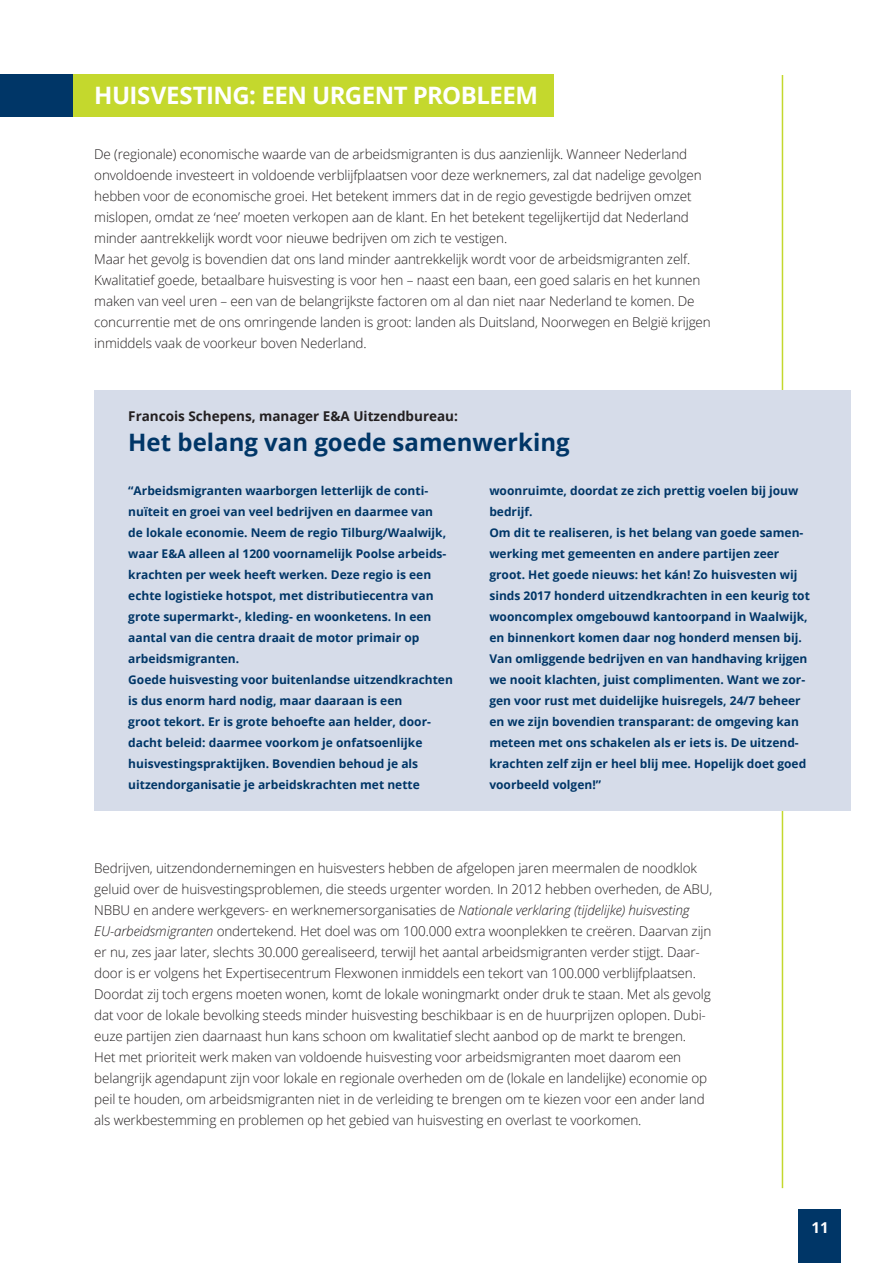
<style>
.page{position:relative;width:893px;height:1263px;background:#fff}
.page>*{position:absolute;margin:0;border:0;box-sizing:border-box;transform-origin:0 0}
.broodtekst{font:700 24px "Open Sans";letter-spacing:-.02em;color:#fff}
.broodtekst-2{font:700 24px "Open Sans";color:#003667}
.t1{font:700 15px "Open Sans";color:#fff}
.broodtekst-3{font:300 13.5px/21px "Open Sans";letter-spacing:-.01em;color:#231f20}
.broodtekst-4{font:700 13.5px "Open Sans";color:#231f20}
.broodtekst-5{font:700 12px/21px "Open Sans";color:#003667}
.s1{font-style:italic}
</style>
<div class="page">
<hr style="left:782px;top:75px;width:1px;height:1113px;background:#c4d82d">
<div style="left:69px;top:74px;width:485px;height:43px;background:#c4d82d"></div>
<div style="left:0;top:74px;width:72px;height:43px;background:#003667"></div>
<div style="left:94px;top:390px;width:756px;height:420px;background:#d6dce9"></div>
<div style="left:799px;top:1209px;width:42px;height:54px;background:#003667"></div>
<p class="broodtekst" style="left:94px;top:79px;width:445px">HUISVESTING: EEN URGENT PROBLEEM</p>
<p class="broodtekst-3" style="left:94px;top:143px;width:609px">De (regionale) economische waarde van de arbeidsmigranten is dus aanzienlijk. Wanneer Nederland onvoldoende investeert in voldoende verblijfplaatsen voor deze werknemers, zal dat nadelige gevolgen hebben voor de economische groei. Het betekent immers dat in de regio gevestigde bedrijven omzet mislopen, omdat ze ‘nee’ moeten verkopen aan de klant. En het betekent tegelijkertijd dat Nederland minder aantrekkelijk wordt voor nieuwe bedrijven om zich te vestigen.</p>
<p class="broodtekst-3" style="left:94px;top:248px;width:618px">Maar het gevolg is bovendien dat ons land minder aantrekkelijk wordt voor de arbeidsmigranten zelf.<br>Kwalitatief goede, betaalbare huisvesting is voor hen – naast een baan, een goed salaris en het kunnen maken van veel uren – een van de belangrijkste factoren om al dan niet naar Nederland te komen. De concurrentie met de ons omringende landen is groot: landen als Duitsland, Noorwegen en België krijgen inmiddels vaak de voorkeur boven Nederland.</p>
<p class="broodtekst-4" style="left:128px;top:407px;width:331px">Francois Schepens, manager E&amp;A Uitzendbureau:</p>
<p class="broodtekst-2" style="left:128px;top:426px;width:443px">Het belang van goede samenwerking</p>
<p class="broodtekst-5" style="left:128px;top:480px;width:320px">“Arbeidsmigranten waarborgen letterlijk de conti&shy;nuïteit en groei van veel bedrijven en daarmee van de lokale economie. Neem de regio Tilburg/Waalwijk, waar E&amp;A alleen al 1200 voornamelijk Poolse arbeids&shy;krachten per week heeft werken. Deze regio is een echte logistieke hotspot, met distributiecentra van grote supermarkt-, kleding- en woonketens. In een aantal van die centra draait de motor primair op arbeidsmigranten.</p>
<p class="broodtekst-5" style="left:128px;top:669px;width:326px">Goede huisvesting voor buitenlandse uitzendkrachten is dus enorm hard nodig, maar daaraan is een<br>groot tekort. Er is grote behoefte aan helder, door&shy;dacht beleid: daarmee voorkom je onfatsoenlijke huisvestingspraktijken. Bovendien behoud je als uitzendorganisatie je arbeidskrachten met nette</p>
<p class="broodtekst-5" style="left:489px;top:480px;width:311px">woonruimte, doordat ze zich prettig voelen bij jouw bedrijf.</p>
<p class="broodtekst-5" style="left:489px;top:522px;width:322px">Om dit te realiseren, is het belang van goede samen&shy;werking met gemeenten en andere partijen zeer groot. Het goede nieuws: het kán! Zo huisvesten wij sinds 2017 honderd uitzendkrachten in een keurig tot wooncomplex omgebouwd kantoorpand in Waalwijk, en binnenkort komen daar nog honderd mensen bij.<br>Van omliggende bedrijven en van handhaving krijgen we nooit klachten, juist complimenten. Want we zor&shy;gen voor rust met duidelijke huisregels, 24/7 beheer en we zijn bovendien transparant: de omgeving kan meteen met ons schakelen als er iets is. De uitzend&shy;krachten zelf zijn er heel blij mee. Hopelijk doet goed voorbeeld volgen!”</p>
<p class="broodtekst-3" style="left:94px;top:857px;width:620px">Bedrijven, uitzendondernemingen en huisvesters hebben de afgelopen jaren meermalen de noodklok geluid over de huisvestingsproblemen, die steeds urgenter worden. In 2012 hebben overheden, de ABU, NBBU en andere werkgevers- en werknemersorganisaties de <span class="s1">Nationale verklaring (tijdelijke) huisvesting EU-arbeidsmigranten</span> ondertekend. Het doel was om 100.000 extra woonplekken te creëren. Daarvan zijn er nu, zes jaar later, slechts 30.000 gerealiseerd, terwijl het aantal arbeidsmigranten verder stijgt. Daar&shy;door is er volgens het Expertisecentrum Flexwonen inmiddels een tekort van 100.000 verblijfplaatsen.<br>Doordat zij toch ergens moeten wonen, komt de lokale woningmarkt onder druk te staan. Met als gevolg dat voor de lokale bevolking steeds minder huisvesting beschikbaar is en de huurprijzen oplopen. Dubi&shy;euze partijen zien daarnaast hun kans schoon om kwalitatief slecht aanbod op de markt te brengen.</p>
<p class="broodtekst-3" style="left:94px;top:1046px;width:614px">Het met prioriteit werk maken van voldoende huisvesting voor arbeidsmigranten moet daarom een belangrijk agendapunt zijn voor lokale en regionale overheden om de (lokale en landelijke) economie op peil te houden, om arbeidsmigranten niet in de verleiding te brengen om te kiezen voor een ander land als werkbestemming en problemen op het gebied van huisvesting en overlast te voorkomen.</p>
<p class="t1" style="left:811px;top:1217px;width:19px">11</p>
</div>
